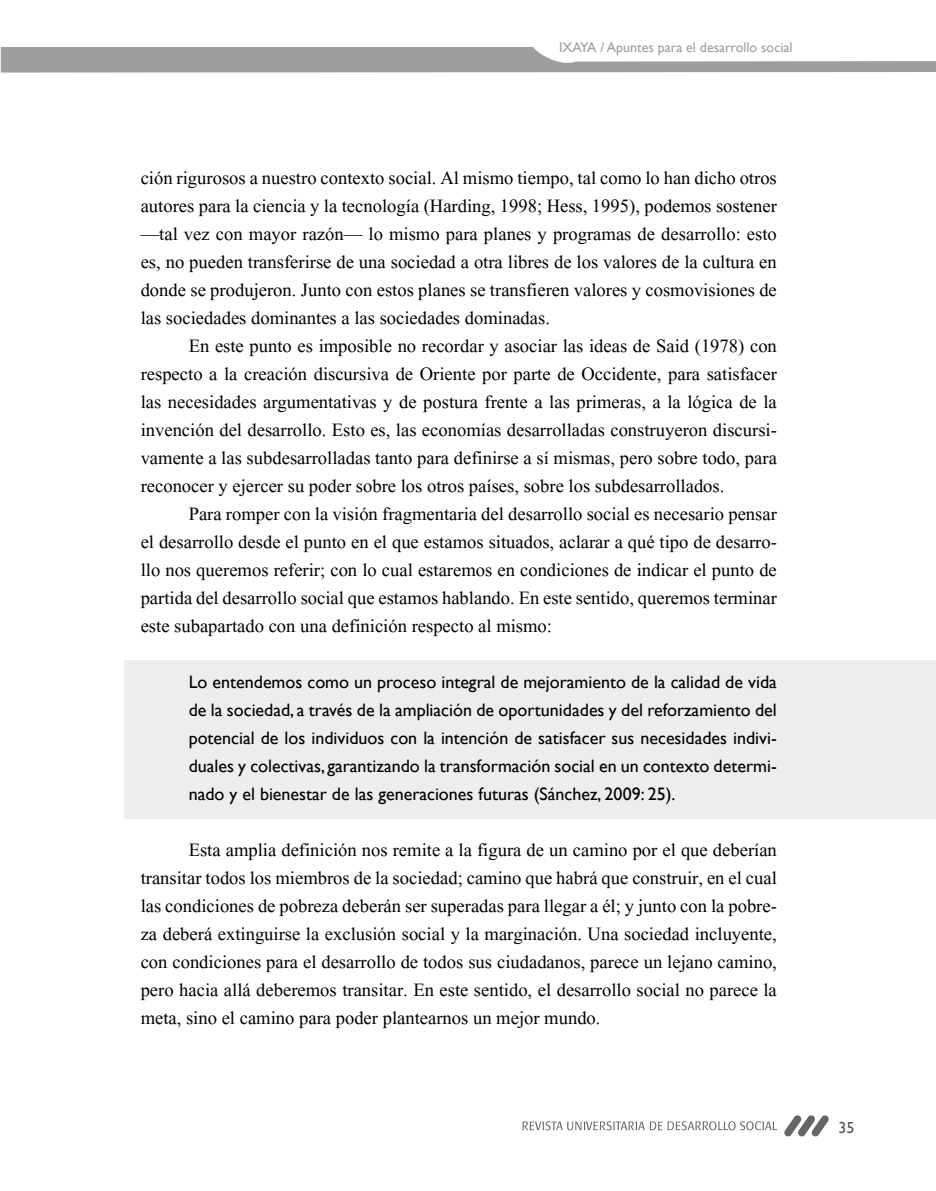
<style>
.page{position:relative;width:936px;height:1191px;background:#fff}
.page>*{position:absolute;margin:0;border:0;box-sizing:border-box;transform-origin:0 0}
.t1{font:24px/28px "Kokila";color:#000;text-align:justify}
.t2{font:18px/28px "Gill Sans";color:#000;text-align:justify}
.t3{font:16px "Gill Sans";color:#58585a}
.t4{font:14px "Gill Sans";color:#9c9e9f}
</style>
<div class="page">
<svg style="left:1px;top:47px;width:934px;height:26px"></svg>
<svg style="left:522px;top:1121px;width:255px;height:9px"></svg>
<svg style="left:784px;top:1115px;width:45px;height:22px"></svg>
<div style="left:125px;top:660px;width:810px;height:158px;background:#eceded"></div>
<p class="t4" style="left:559px;top:39px;width:235px">IXAYA / Apuntes para el desarrollo social</p>
<p class="t1" style="left:141px;top:164px;width:637px">ción rigurosos a nuestro contexto social. Al mismo tiempo, tal como lo han dicho otros autores para la ciencia y la tecnología (Harding, 1998; Hess, 1995), podemos sostener —tal vez con mayor razón— lo mismo para planes y programas de desarrollo: esto es, no pueden transferirse de una sociedad a otra libres de los valores de la cultura en donde se produjeron. Junto con estos planes se transfieren valores y cosmovisiones de las sociedades dominantes a las sociedades dominadas.</p>
<p class="t1" style="left:141px;top:332px;width:637px;text-indent:48px">En este punto es imposible no recordar y asociar las ideas de Said (1978) con respecto a la creación discursiva de Oriente por parte de Occidente, para satisfacer las necesidades argumentativas y de postura frente a las primeras, a la lógica de la invención del desarrollo. Esto es, las economías desarrolladas construyeron discursi&shy;vamente a las subdesarrolladas tanto para definirse a sí mismas, pero sobre todo, para reconocer y ejercer su poder sobre los otros países, sobre los subdesarrollados.</p>
<p class="t1" style="left:141px;top:500px;width:637px;text-indent:48px">Para romper con la visión fragmentaria del desarrollo social es necesario pensar el desarrollo desde el punto en el que estamos situados, aclarar a qué tipo de desarro&shy;llo nos queremos referir; con lo cual estaremos en condiciones de indicar el punto de partida del desarrollo social que estamos hablando. En este sentido, queremos terminar este subapartado con una definición respecto al mismo:</p>
<p class="t2" style="left:189px;top:668px;width:589px">Lo entendemos como un proceso integral de mejoramiento de la calidad de vida de la sociedad, a través de la ampliación de oportunidades y del reforzamiento del potencial de los individuos con la intención de satisfacer sus necesidades indivi&shy;duales y colectivas, garantizando la transformación social en un contexto determi&shy;nado y el bienestar de las generaciones futuras (Sánchez, 2009: 25).</p>
<p class="t1" style="left:141px;top:836px;width:637px;text-indent:48px">Esta amplia definición nos remite a la figura de un camino por el que deberían transitar todos los miembros de la sociedad; camino que habrá que construir, en el cual las condiciones de pobreza deberán ser superadas para llegar a él; y junto con la pobre&shy;za deberá extinguirse la exclusión social y la marginación. Una sociedad incluyente, con condiciones para el desarrollo de todos sus ciudadanos, parece un lejano camino, pero hacia allá deberemos transitar. En este sentido, el desarrollo social no parece la meta, sino el camino para poder plantearnos un mejor mundo.</p>
<p class="t3" style="left:838px;top:1117px;width:17px">35</p>
</div>
